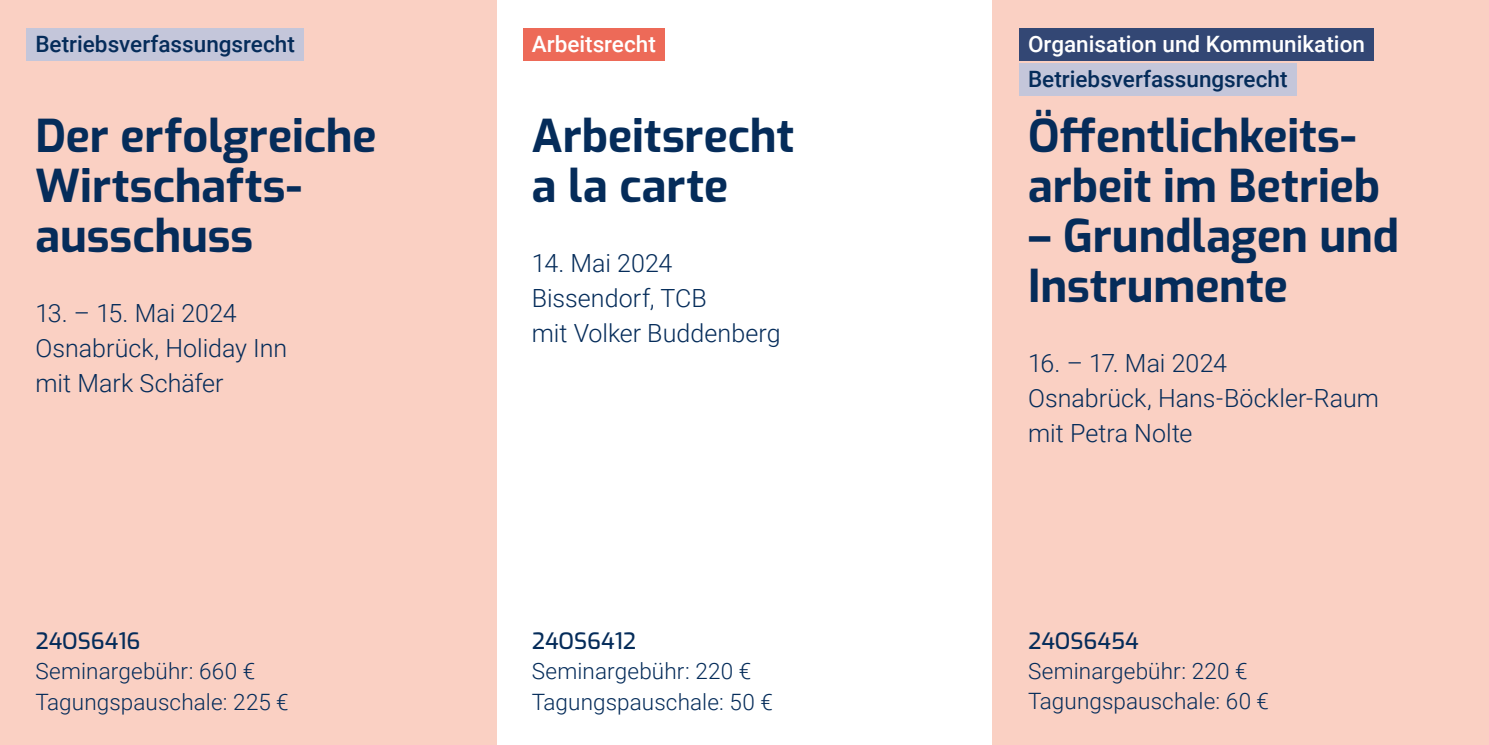
<style>
.page{position:relative;width:1489px;height:745px;background:#fff}
.page>*{position:absolute;margin:0;border:0;box-sizing:border-box;transform-origin:0 0}
.t1{font:100 45px/50px "Exo";color:#052c5a}
.t2{font:300 25px/35px "Roboto";color:#052c5a}
.t3{font:300 22.5px/30px "Roboto";letter-spacing:.005em;color:#052c5a}
.t4{font:500 22.5px "Roboto";color:#052c5a}
.t5{font:500 22.5px "Roboto";color:#fff}
.t6{font:100 22.5px "Exo";color:#052c5a}
</style>
<div class="page">
<div style="left:992px;top:0;width:496px;height:744px;background:#fad0c3"></div>
<div style="left:0;top:0;width:496px;height:744px;background:#fad0c3"></div>
<div style="left:1019px;top:28px;width:354px;height:33px;background:#334774"></div>
<div style="left:1019px;top:63px;width:277px;height:33px;background:#c4c6da"></div>
<div style="left:523px;top:28px;width:141px;height:33px;background:#ed6a58"></div>
<div style="left:27px;top:28px;width:277px;height:33px;background:#c4c6da"></div>
<p class="t4" style="left:35px;top:29px;width:261px">Betriebsverfassungsrecht</p>
<h1 class="t1" style="left:35px;top:108px;width:343px">Der erfolgreiche<br>Wirtschafts&shy;ausschuss</h1>
<p class="t2" style="left:35px;top:294px;width:253px">13. – 15. Mai 2024<br>Osnabrück, Holiday Inn mit Mark Schäfer</p>
<p class="t6" style="left:35px;top:624px;width:107px">24OS6416</p>
<p class="t3" style="left:35px;top:655px;width:255px">Seminargebühr: 660 €<br>Tagungspauschale: 225 €</p>
<p class="t5" style="left:531px;top:29px;width:125px">Arbeitsrecht</p>
<h1 class="t1" style="left:531px;top:108px;width:264px">Arbeitsrecht a la carte</h1>
<p class="t2" style="left:531px;top:244px;width:250px">14. Mai 2024<br>Bissendorf, TCB<br>mit Volker Buddenberg</p>
<p class="t6" style="left:531px;top:624px;width:106px">24OS6412</p>
<p class="t3" style="left:531px;top:655px;width:242px">Seminargebühr: 220 €<br>Tagungspauschale: 50 €</p>
<p class="t5" style="left:1028px;top:29px;width:338px">Organisation und Kommunikation</p>
<p class="t4" style="left:1028px;top:64px;width:261px">Betriebsverfassungsrecht</p>
<h1 class="t1" style="left:1028px;top:108px;width:353px">Öffentlichkeits&shy;arbeit im Betrieb</h1>
<h1 class="t1" style="left:1028px;top:208px;width:372px">– Grundlagen und<br>Instrumente</h1>
<p class="t2" style="left:1028px;top:344px;width:352px">16. – 17. Mai 2024<br>Osnabrück, Hans-Böckler-Raum mit Petra Nolte</p>
<p class="t6" style="left:1028px;top:624px;width:112px">24OS6454</p>
<p class="t3" style="left:1028px;top:655px;width:242px">Seminargebühr: 220 €<br>Tagungspauschale: 60 €</p>
</div>
